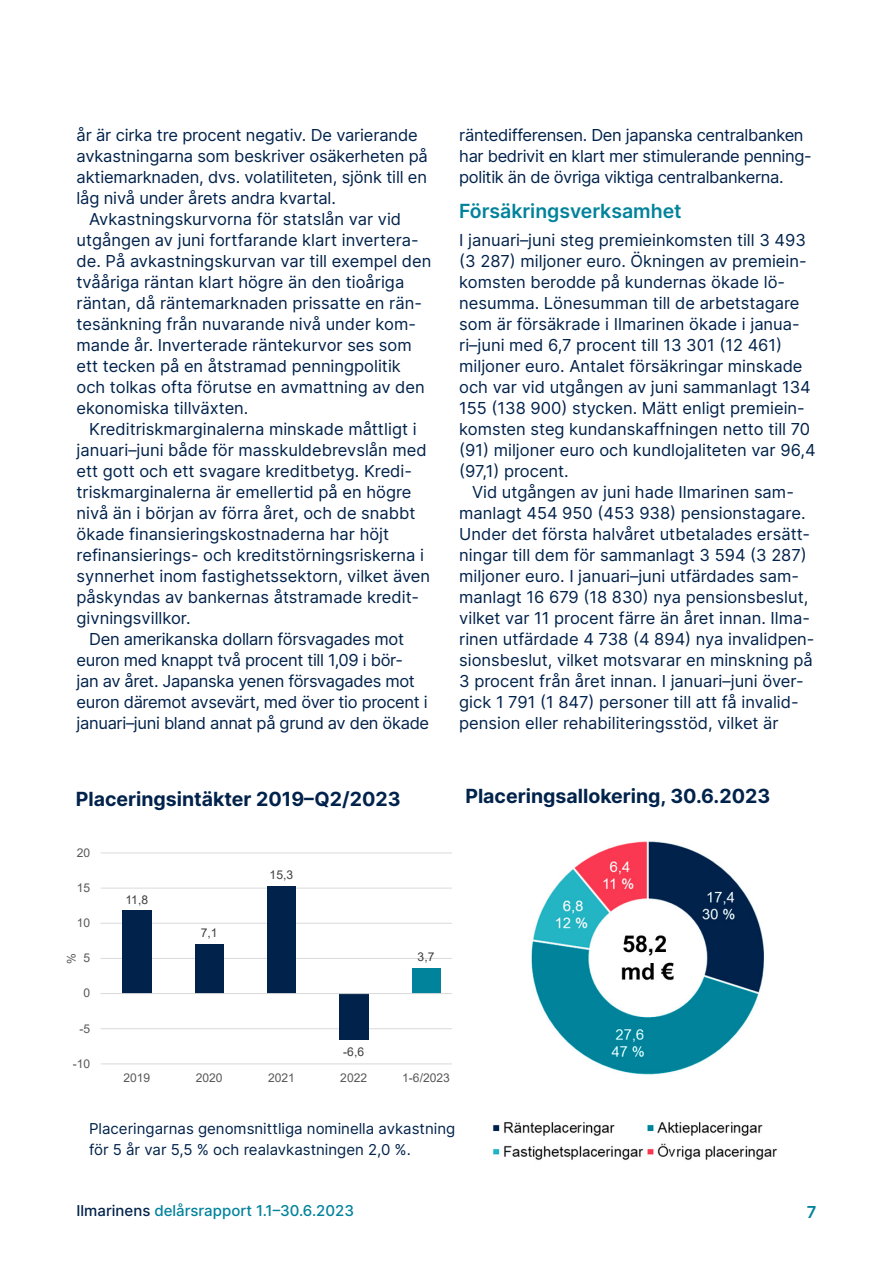
<style>
.page{position:relative;width:893px;height:1263px;background:#fff}
.page>*{position:absolute;margin:0;border:0;box-sizing:border-box;transform-origin:0 0}
.H6_-_kaavioiden_otsi{font:700 19.5px "Inter";color:#00224b}
.H5_-_Väliotsikko{font:600 19.5px "Inter";color:#00839b}
.Leipis___3mm_sisenny{font:16.5px/21px "Inter";color:#00224b}
.Leipis{font:16.5px/21px "Inter";color:#00224b}
.Leipis___3mm_sisenny-2{font:16.5px/21px "Inter";letter-spacing:-.02em;color:#00224b}
.t1{font:600 16.5px "Inter";color:#00839b}
.Leipis-2{font:15px/21px "Inter";color:#00224b}
.t2{font:500 15px "Inter";color:#00839b}
.t3{font:12.15px "Arial";letter-spacing:.005em;color:#585858}
.t4{font:12.15px "Arial";color:#3e3e3e}
.s1{color:#00224b}
</style>
<div class="page">
<img style="left:492px;top:841px;width:286px;height:319px">
<hr style="left:101px;top:1063px;width:351px;height:1px;background:#dadada">
<hr style="left:101px;top:1028px;width:351px;height:1px;background:#dadada">
<hr style="left:101px;top:958px;width:351px;height:1px;background:#dadada">
<hr style="left:101px;top:923px;width:351px;height:1px;background:#dadada">
<hr style="left:101px;top:888px;width:351px;height:1px;background:#dadada">
<hr style="left:101px;top:852px;width:351px;height:1px;background:#dadada">
<div style="left:412px;top:967px;width:29px;height:26px;background:#00839b"></div>
<div style="left:339px;top:993px;width:29px;height:47px;background:#00224b"></div>
<div style="left:267px;top:886px;width:29px;height:107px;background:#00224b"></div>
<div style="left:195px;top:944px;width:29px;height:49px;background:#00224b"></div>
<div style="left:122px;top:910px;width:29px;height:83px;background:#00224b"></div>
<hr style="left:101px;top:993px;width:351px;height:1px;background:#dadada">
<p class="Leipis___3mm_sisenny" style="left:77px;top:124px;width:353px">år är cirka tre procent negativ. De varierande avkastningarna som beskriver osäkerheten på aktiemarknaden, dvs. volatiliteten, sjönk till en låg nivå under årets andra kvartal.</p>
<p class="Leipis___3mm_sisenny" style="left:77px;top:208px;width:356px;text-indent:13px">Avkastningskurvorna för statslån var vid utgången av juni fortfarande klart invertera&shy;de. På avkastningskurvan var till exempel den tvååriga räntan klart högre än den tioåriga räntan, då räntemarknaden prissatte en rän&shy;tesänkning från nuvarande nivå under kom&shy;mande år. Inverterade räntekurvor ses som ett tecken på en åtstramad penningpolitik och tolkas ofta förutse en avmattning av den ekonomiska tillväxten.</p>
<p class="Leipis___3mm_sisenny" style="left:77px;top:418px;width:355px;text-indent:13px">Kreditriskmarginalerna minskade måttligt i januari–juni både för masskuldebrevslån med ett gott och ett svagare kreditbetyg. Kredi&shy;triskmarginalerna är emellertid på en högre nivå än i början av förra året, och de snabbt ökade finansieringskostnaderna har höjt refinansierings- och kreditstörningsriskerna i synnerhet inom fastighetssektorn, vilket även påskyndas av bankernas åtstramade kredit&shy;givningsvillkor.</p>
<p class="Leipis___3mm_sisenny-2" style="left:77px;top:628px;width:354px;text-indent:13px">Den amerikanska dollarn försvagades mot euron med knappt två procent till 1,09 i bör&shy;jan av året. Japanska yenen försvagades mot euron däremot avsevärt, med över tio procent i januari–juni bland annat på grund av den ökade</p>
<p class="Leipis___3mm_sisenny-2" style="left:459px;top:124px;width:354px">räntedifferensen. Den japanska centralbanken har bedrivit en klart mer stimulerande penning&shy;politik än de övriga viktiga centralbankerna.</p>
<h5 class="H5_-_Väliotsikko" style="left:459px;top:197px;width:224px">Försäkringsverksamhet</h5>
<p class="Leipis" style="left:459px;top:229px;width:358px">I januari–juni steg premieinkomsten till 3 493 (3 287) miljoner euro. Ökningen av premiein&shy;komsten berodde på kundernas ökade lö&shy;nesumma. Lönesumman till de arbetstagare som är försäkrade i Ilmarinen ökade i janua&shy;ri–juni med 6,7 procent till 13 301 (12 461) miljoner euro. Antalet försäkringar minskade och var vid utgången av juni sammanlagt 134<br>155 (138 900) stycken. Mätt enligt premiein&shy;komsten steg kundanskaffningen netto till 70 (91) miljoner euro och kundlojaliteten var 96,4 (97,1) procent.</p>
<p class="Leipis___3mm_sisenny" style="left:459px;top:481px;width:357px;text-indent:13px">Vid utgången av juni hade Ilmarinen sam&shy;manlagt 454 950 (453 938) pensionstagare.<br>Under det första halvåret utbetalades ersätt&shy;ningar till dem för sammanlagt 3 594 (3 287) miljoner euro. I januari–juni utfärdades sam&shy;manlagt 16 679 (18 830) nya pensionsbeslut, vilket var 11 procent färre än året innan. Ilma&shy;rinen utfärdade 4 738 (4 894) nya invalidpen&shy;sionsbeslut, vilket motsvarar en minskning på 3 procent från året innan. I januari–juni över&shy;gick 1 791 (1 847) personer till att få invalid&shy;pension eller rehabiliteringsstöd, vilket är</p>
<h6 class="H6_-_kaavioiden_otsi" style="left:76px;top:784px;width:326px">Placeringsintäkter 2019–Q2/2023</h6>
<h6 class="H6_-_kaavioiden_otsi" style="left:465px;top:782px;width:306px">Placeringsallokering, 30.6.2023</h6>
<p class="t3" style="left:77px;top:844px;width:15px">20</p>
<p class="t3" style="left:77px;top:879px;width:15px">15</p>
<p class="t3" style="left:77px;top:914px;width:15px">10</p>
<p class="t3" style="left:84px;top:950px;width:8px">5</p>
<p class="t3" style="left:63px;top:964px;width:12px;rotate:-90deg">%</p>
<p class="t3" style="left:84px;top:985px;width:8px">0</p>
<p class="t3" style="left:79px;top:1020px;width:12px">-5</p>
<p class="t3" style="left:73px;top:1055px;width:19px">-10</p>
<p class="t4" style="left:125px;top:891px;width:24px">11,8</p>
<p class="t4" style="left:201px;top:924px;width:18px">7,1</p>
<p class="t4" style="left:270px;top:866px;width:25px">15,3</p>
<p class="t4" style="left:343px;top:1043px;width:22px">-6,6</p>
<p class="t4" style="left:418px;top:948px;width:18px">3,7</p>
<p class="t3" style="left:123px;top:1069px;width:28px">2019</p>
<p class="t3" style="left:196px;top:1069px;width:28px">2020</p>
<p class="t3" style="left:268px;top:1069px;width:28px">2021</p>
<p class="t3" style="left:340px;top:1069px;width:28px">2022</p>
<p class="t3" style="left:402px;top:1069px;width:49px">1-6/2023</p>
<p class="Leipis-2" style="left:89px;top:1117px;width:368px">Placeringarnas genomsnittliga nominella avkastning för 5 år var 5,5 % och realavkastningen 2,0 %.</p>
<p class="t2" style="left:77px;top:1200px;width:279px"><span class="s1">Ilmarinens</span> delårsrapport 1.1–30.6.2023</p>
<p class="t1" style="left:807px;top:1200px;width:11px">7</p>
</div>
